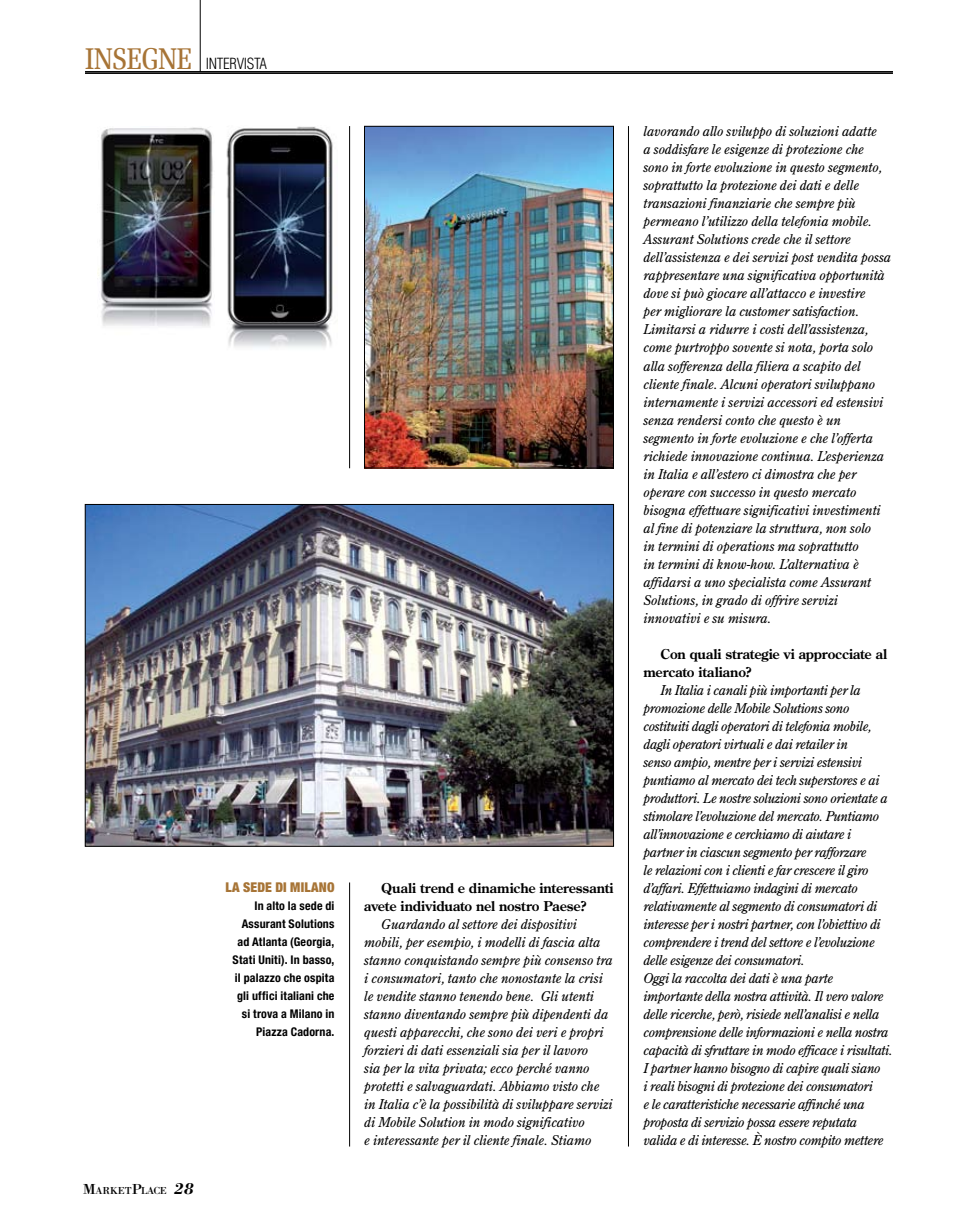
<style>
.page{position:relative;width:978px;height:1221px;background:#fff}
.page>*{position:absolute;margin:0;border:0;box-sizing:border-box;transform-origin:0 0}
.t1{font:33px "Verona";color:#a77436}
.t2{font:300 condensed 15px "Helvetica LT Std";letter-spacing:-.02em;color:#000}
.t3{font:italic 13.5px/18px "Century Old Style Std";letter-spacing:-.01em;color:#000}
.t4{font:700 13.5px/18px "Century Old Style Std";letter-spacing:-.005em;color:#000}
.t5{font:900 condensed 13.5px "Helvetica Neue LT Std";letter-spacing:.01em;color:#a77436}
.t6{font:700 condensed 12px/18px "Helvetica Neue LT Std";letter-spacing:.015em;color:#000;text-align:right}
.t7{font:10.5px "Bodoni";color:#000}
.s1{font-size:15px}
.s2{font-weight:700;font-style:italic;font-size:16.5px}
</style>
<div class="page">
<hr style="left:200px;top:0;width:1px;height:72px;background:#000">
<hr style="left:85px;top:71px;width:808px;height:1px;background:#000">
<hr style="left:85px;top:73px;width:808px;height:1px;background:#000">
<hr style="left:628px;top:126px;width:1px;height:1020px;background:#000">
<hr style="left:349px;top:126px;width:1px;height:342px;background:#000">
<img style="left:226px;top:126px;width:107px;height:222px">
<img style="left:98px;top:127px;width:115px;height:200px">
<img style="left:87px;top:506px;width:525px;height:338px">
<img style="left:366px;top:128px;width:246px;height:338px">
<div style="left:364px;top:126px;width:250px;height:342px;border:1px solid #000"></div>
<hr style="left:349px;top:882px;width:1px;height:264px;background:#000">
<h1 class="t1" style="left:85px;top:39px;width:109px">insegne</h1>
<p class="t2" style="left:206px;top:55px;width:63px">INTERVISTA</p>
<p class="t7" style="left:83px;top:1183px;width:112px"><span class="s1">M</span>ARKET<span class="s1">P</span>LACE <span class="s2">28</span></p>
<p class="t5" style="left:225px;top:879px;width:111px">LA SEDE DI MILANO</p>
<p class="t6" style="left:233px;top:896px;width:103px">In alto la sede di<br>Assurant Solutions ad Atlanta (Georgia,<br>Stati Uniti). In basso, il palazzo che ospita gli uffici italiani che si trova a Milano in<br>Piazza Cadorna.</p>
<p class="t4" style="left:364px;top:878px;width:251px;text-indent:17px">Quali trend e dinamiche interessanti avete individuato nel nostro Paese?</p>
<p class="t3" style="left:364px;top:914px;width:250px;text-indent:17px">Guardando al settore dei dispositivi mobili, per esempio, i modelli di fascia alta stanno conquistando sempre più consenso tra i consumatori, tanto che nonostante la crisi le vendite stanno tenendo bene. Gli utenti stanno diventando sempre più dipendenti da questi apparecchi, che sono dei veri e propri forzieri di dati essenziali sia per il lavoro<br>sia per la vita privata; ecco perché vanno protetti e salvaguardati. Abbiamo visto che in Italia c’è la possibilità di sviluppare servizi di Mobile Solution in modo significativo<br>e interessante per il cliente finale. Stiamo</p>
<p class="t3" style="left:643px;top:122px;width:249px">lavorando allo sviluppo di soluzioni adatte<br>a soddisfare le esigenze di protezione che sono in forte evoluzione in questo segmento, soprattutto la protezione dei dati e delle transazioni finanziarie che sempre più permeano l’utilizzo della telefonia mobile.<br>Assurant Solutions crede che il settore dell’assistenza e dei servizi post vendita possa rappresentare una significativa opportunità dove si può giocare all’attacco e investire<br>per migliorare la customer satisfaction.<br>Limitarsi a ridurre i costi dell’assistenza, come purtroppo sovente si nota, porta solo alla sofferenza della filiera a scapito del cliente finale. Alcuni operatori sviluppano internamente i servizi accessori ed estensivi senza rendersi conto che questo è un segmento in forte evoluzione e che l’offerta richiede innovazione continua. L’esperienza in Italia e all’estero ci dimostra che per operare con successo in questo mercato bisogna effettuare significativi investimenti al fine di potenziare la struttura, non solo<br>in termini di operations ma soprattutto<br>in termini di know-how. L’alternativa è affidarsi a uno specialista come Assurant Solutions, in grado di offrire servizi innovativi e su misura.</p>
<p class="t4" style="left:643px;top:644px;width:245px;text-indent:17px">Con quali strategie vi approcciate al mercato italiano?</p>
<p class="t3" style="left:643px;top:680px;width:251px;text-indent:17px">In Italia i canali più importanti per la promozione delle Mobile Solutions sono costituiti dagli operatori di telefonia mobile, dagli operatori virtuali e dai retailer in<br>senso ampio, mentre per i servizi estensivi puntiamo al mercato dei tech superstores e ai produttori. Le nostre soluzioni sono orientate a stimolare l’evoluzione del mercato. Puntiamo all’innovazione e cerchiamo di aiutare i partner in ciascun segmento per rafforzare<br>le relazioni con i clienti e far crescere il giro d’affari. Effettuiamo indagini di mercato relativamente al segmento di consumatori di interesse per i nostri partner, con l’obiettivo di comprendere i trend del settore e l’evoluzione delle esigenze dei consumatori.<br>Oggi la raccolta dei dati è una parte importante della nostra attività. Il vero valore delle ricerche, però, risiede nell’analisi e nella comprensione delle informazioni e nella nostra capacità di sfruttare in modo efficace i risultati.<br>I partner hanno bisogno di capire quali siano<br>i reali bisogni di protezione dei consumatori<br>e le caratteristiche necessarie affinché una proposta di servizio possa essere reputata valida e di interesse. È nostro compito mettere</p>
</div>
